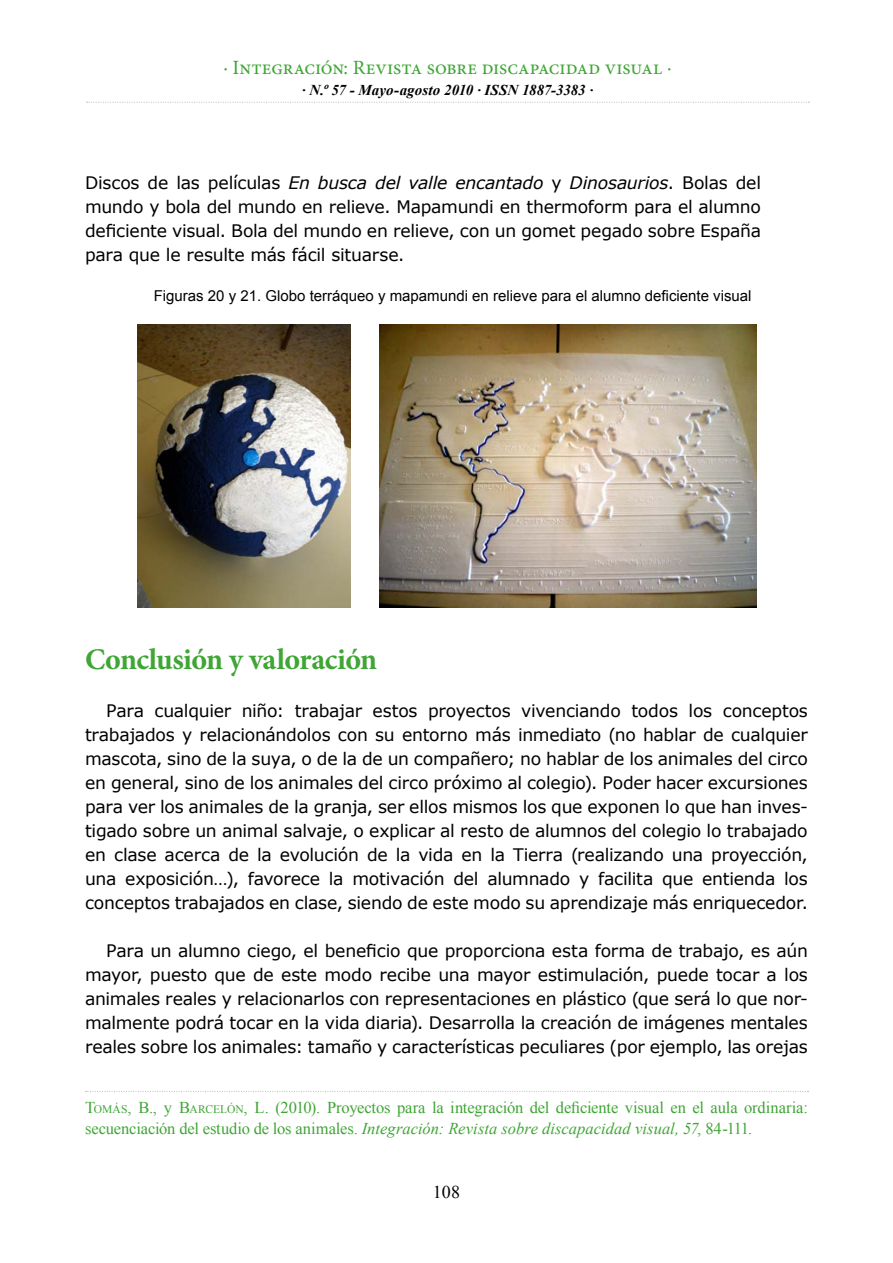
<style>
.page{position:relative;width:893px;height:1263px;background:#fff}
.page>*{position:absolute;margin:0;border:0;box-sizing:border-box;transform-origin:0 0}
.t1{font:700 30px "Minion Pro";letter-spacing:-.015em;color:#3fa535}
.t2{font:20.25px "Minion Pro";letter-spacing:-.01em;color:#3fa535}
.t3{font:18px "Times New Roman";color:#000}
.t4{font:17.25px/24px "Verdana";letter-spacing:-.015em;color:#000;text-align:justify}
.t5{font:16.5px/21px "Times New Roman";letter-spacing:-.01em;color:#3fa535}
.t6{font:15px "Arial";color:#000}
.t7{font:italic 700 15px "Times New Roman";color:#000}
.s1{font-style:italic}
.s2{font-style:inherit}
.s3{font-size:11.55px}
</style>
<div class="page">
<svg style="left:87px;top:102px;width:722px;height:1px"></svg>
<img style="left:138px;top:324px;width:213px;height:283px">
<img style="left:379px;top:324px;width:377px;height:283px">
<svg style="left:86px;top:1091px;width:722px;height:1px"></svg>
<p class="t2" style="left:223px;top:54px;width:450px">· Integración: Revista sobre discapacidad visual ·</p>
<p class="t7" style="left:302px;top:80px;width:293px">· N.º 57 - Mayo-agosto 2010 · ISSN 1887-3383 ·</p>
<p class="t4" style="left:85px;top:170px;width:678px">Discos de las películas <span class="s1">En busca del valle encantado</span> y <span class="s1">Dinosaurios</span>. Bolas del mundo y bola del mundo en relieve. Mapamundi en thermoform para el alumno deficiente visual. Bola del mundo en relieve, con un gomet pegado sobre España para que le resulte más fácil situarse.</p>
<p class="t6" style="left:154px;top:285px;width:599px">F<span class="s2">igura</span>s 20 y 21. Globo terráqueo y mapamundi en relieve para el alumno deficiente visual</p>
<h1 class="t1" style="left:85px;top:639px;width:294px">Conclusión y valoración</h1>
<p class="t4" style="left:85px;top:698px;width:724px;text-indent:21px">Para cualquier niño: trabajar estos proyectos vivenciando todos los conceptos trabajados y relacionándolos con su entorno más inmediato (no hablar de cualquier mascota, sino de la suya, o de la de un compañero; no hablar de los animales del circo en general, sino de los animales del circo próximo al colegio). Poder hacer excursiones para ver los animales de la granja, ser ellos mismos los que exponen lo que han inves&shy;tigado sobre un animal salvaje, o explicar al resto de alumnos del colegio lo trabajado en clase acerca de la evolución de la vida en la Tierra (realizando una proyección, una exposición…), favorece la motivación del alumnado y facilita que entienda los conceptos trabajados en clase, siendo de este modo su aprendizaje más enriquecedor.</p>
<p class="t4" style="left:85px;top:938px;width:724px;text-indent:21px">Para un alumno ciego, el beneficio que proporciona esta forma de trabajo, es aún mayor, puesto que de este modo recibe una mayor estimulación, puede tocar a los animales reales y relacionarlos con representaciones en plástico (que será lo que nor&shy;malmente podrá tocar en la vida diaria). Desarrolla la creación de imágenes mentales reales sobre los animales: tamaño y características peculiares (por ejemplo, las orejas</p>
<p class="t5" style="left:85px;top:1097px;width:724px"><span class="s2">T</span><span class="s3">OMÁS</span>, B., y <span class="s2">B</span><span class="s3">ARCELÓN</span>, L. (2010). Proyectos para la integración del deficiente visual en el aula ordinaria: secuenciación del estudio de los animales. <span class="s1">Integración: Revista sobre discapacidad visual, 57</span>, 84-111.</p>
<p class="t3" style="left:433px;top:1179px;width:28px">108</p>
</div>
